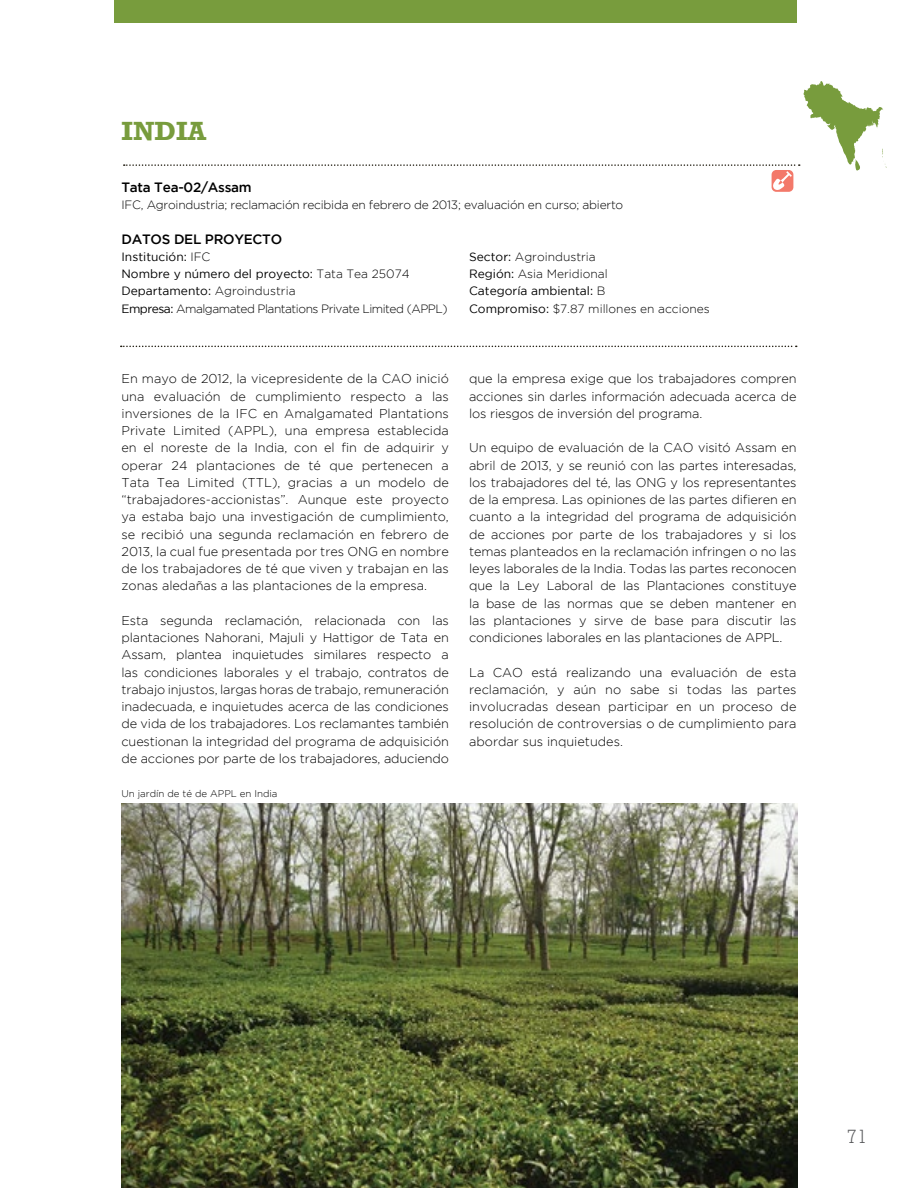
<style>
.page{position:relative;width:918px;height:1188px;background:#fff}
.page>*{position:absolute;margin:0;border:0;box-sizing:border-box;transform-origin:0 0}
.t1{font:700 27px "Rockwell";color:#789c3d}
.t2{font:300 19.5px "Rockwell Std";color:#58595b}
.t3{font:500 13.5px "Gotham";letter-spacing:-.02em;color:#000}
.t4{font:300 12.75px/17.2px "Gotham";letter-spacing:-.01em;color:#000;text-align:justify}
.t5{font:300 12px/17.2px "Gotham";letter-spacing:-.04em;color:#000}
.t6{font:300 12px/17.2px "Gotham";color:#000}
.t7{font:300 12px "Gotham";letter-spacing:-.02em;color:#000}
.t8{font:300 9.75px "Gotham";color:#000}
.s1{font-weight:400}
</style>
<div class="page">
<div style="left:114px;top:0;width:682px;height:23px;background:#789c3d"></div>
<div style="left:772px;top:170px;width:21px;height:22px;background:#f59084;border-radius:5px"></div>
<svg style="left:124px;top:81px;width:763px;height:110px"></svg>
<svg style="left:121px;top:346px;width:676px;height:1px"></svg>
<img style="left:122px;top:804px;width:675px;height:384px">
<h1 class="t1" style="left:122px;top:115px;width:86px">INDIA</h1>
<p class="t3" style="left:122px;top:179px;width:132px">Tata Tea-02/Assam</p>
<p class="t7" style="left:122px;top:198px;width:503px">IFC, Agroindustria; reclamación recibida en febrero de 2013; evaluación en curso; abierto</p>
<p class="t3" style="left:122px;top:231px;width:162px">DATOS DEL PROYECTO</p>
<p class="t5" style="left:122px;top:248px;width:328px"><span class="s1">Institución:</span> IFC<br><span class="s1">Nombre y número del proyecto:</span> Tata Tea 25074<br><span class="s1">Departamento:</span> Agroindustria<br><span class="s1">Empresa:</span> Amalgamated Plantations Private Limited (APPL)</p>
<p class="t6" style="left:469px;top:248px;width:242px"><span class="s1">Sector:</span> Agroindustria<br><span class="s1">Región:</span> Asia Meridional<br><span class="s1">Categoría ambiental:</span> B<br><span class="s1">Compromiso:</span> $7.87 millones en acciones</p>
<p class="t4" style="left:122px;top:370px;width:329px">En mayo de 2012, la vicepresidente de la CAO inició una evaluación de cumplimiento respecto a las inversiones de la IFC en Amalgamated Plantations Private Limited (APPL), una empresa establecida en el noreste de la India, con el fin de adquirir y operar 24 plantaciones de té que pertenecen a Tata Tea Limited (TTL), gracias a un modelo de “trabajadores-accionistas”. Aunque este proyecto ya estaba bajo una investigación de cumplimiento, se recibió una segunda reclamación en febrero de 2013, la cual fue presentada por tres ONG en nombre de los trabajadores de té que viven y trabajan en las zonas aledañas a las plantaciones de la empresa.</p>
<p class="t4" style="left:122px;top:612px;width:329px">Esta segunda reclamación, relacionada con las plantaciones Nahorani, Majuli y Hattigor de Tata en Assam, plantea inquietudes similares respecto a las condiciones laborales y el trabajo, contratos de trabajo injustos, largas horas de trabajo, remuneración inadecuada, e inquietudes acerca de las condiciones de vida de los trabajadores. Los reclamantes también cuestionan la integridad del programa de adquisición de acciones por parte de los trabajadores, aduciendo</p>
<p class="t8" style="left:122px;top:788px;width:158px">Un jardín de té de APPL en India</p>
<p class="t4" style="left:469px;top:370px;width:329px">que la empresa exige que los trabajadores compren acciones sin darles información adecuada acerca de los riesgos de inversión del programa.</p>
<p class="t4" style="left:469px;top:439px;width:329px">Un equipo de evaluación de la CAO visitó Assam en abril de 2013, y se reunió con las partes interesadas, los trabajadores del té, las ONG y los representantes de la empresa. Las opiniones de las partes difieren en cuanto a la integridad del programa de adquisición de acciones por parte de los trabajadores y si los temas planteados en la reclamación infringen o no las leyes laborales de la India. Todas las partes reconocen que la Ley Laboral de las Plantaciones constituye la base de las normas que se deben mantener en las plantaciones y sirve de base para discutir las condiciones laborales en las plantaciones de APPL.</p>
<p class="t4" style="left:469px;top:663px;width:329px">La CAO está realizando una evaluación de esta reclamación, y aún no sabe si todas las partes involucradas desean participar en un proceso de resolución de controversias o de cumplimiento para abordar sus inquietudes.</p>
<h2 class="t2" style="left:847px;top:1125px;width:22px">71</h2>
</div>
